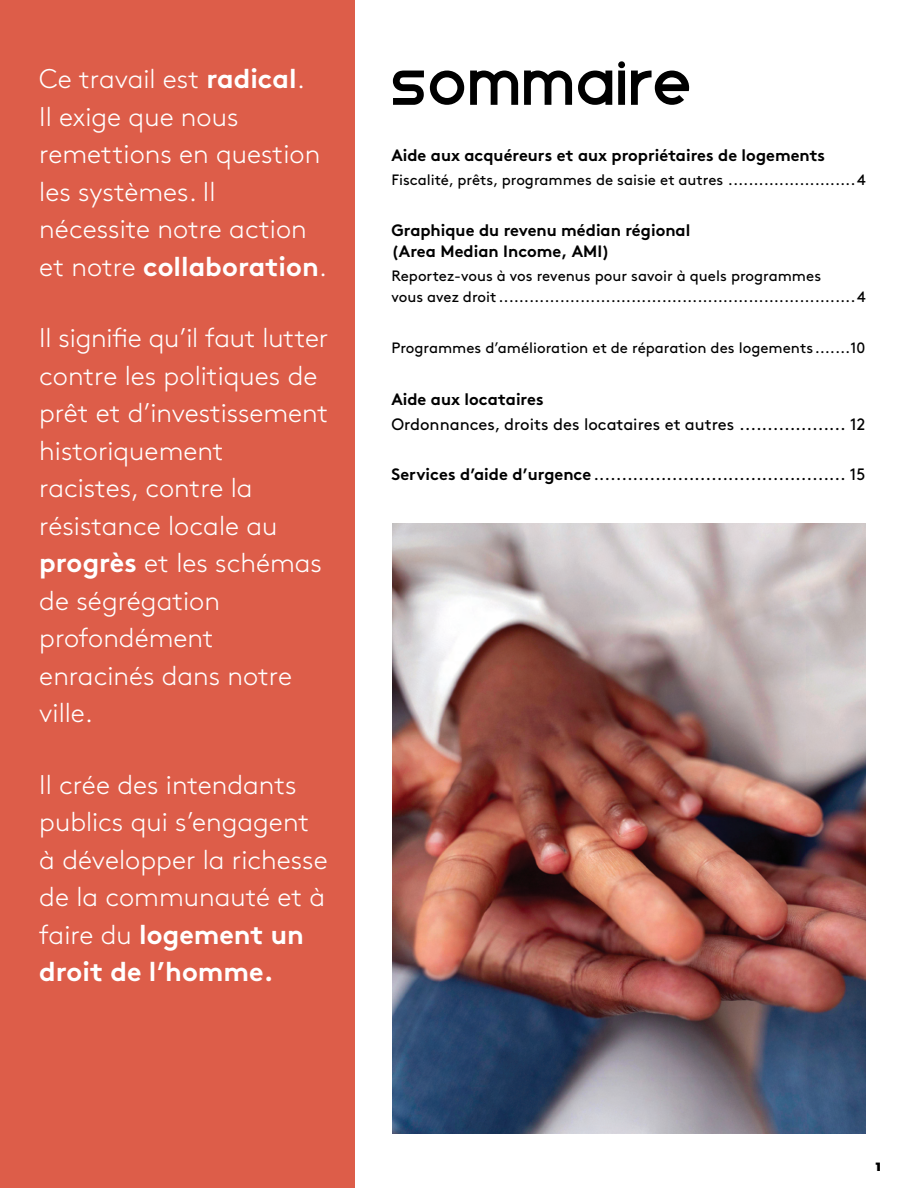
<style>
.page{position:relative;width:918px;height:1188px;background:#fff}
.page>*{position:absolute;margin:0;border:0;box-sizing:border-box;transform-origin:0 0}
.t1{font:60px "Star Avenue";letter-spacing:.05em;color:#000}
.t2{font:300 27px/37.5px "Brown";color:#fff}
.t3{font:16.5px "Brown";color:#000}
.t4{font:700 16.5px/21px "Brown";color:#000}
.t5{font:15px/21px "Brown";color:#000}
.t6{font:900 12px "Montserrat";color:#000}
.s1{font-weight:700}
</style>
<div class="page">
<div style="left:0;top:0;width:354px;height:1188px;background:#dd5d49"></div>
<img style="left:393px;top:524px;width:472px;height:610px">
<p class="t2" style="left:39px;top:58px;width:289px">Ce travail est <span class="s1">radical</span>.<br>Il exige que nous remettions en question les systèmes. Il nécessite notre action et notre <span class="s1">collaboration</span>.</p>
<p class="t2" style="left:39px;top:317px;width:291px">Il signifie qu’il faut lutter contre les politiques de prêt et d’investissement historiquement racistes, contre la résistance locale au <span class="s1">progrès</span> et les schémas de ségrégation profondément enracinés dans notre ville.</p>
<p class="t2" style="left:39px;top:764px;width:290px">Il crée des intendants publics qui s’engagent à développer la richesse de la communauté et à faire du <span class="s1">logement un droit de l’homme.</span></p>
<p class="t1" style="left:391px;top:46px;width:301px">sommaire</p>
<p class="t4" style="left:391px;top:143px;width:435px">Aide aux acquéreurs et aux propriétaires de logements</p>
<p class="t5" style="left:391px;top:168px;width:476px">Fiscalité, prêts, programmes de saisie et autres .........................4</p>
<p class="t4" style="left:391px;top:218px;width:301px">Graphique du revenu médian régional (Area Median Income, AMI)</p>
<p class="t5" style="left:391px;top:265px;width:476px">Reportez-vous à vos revenus pour savoir à quels programmes<br>vous avez droit ......................................................................4</p>
<p class="t5" style="left:391px;top:336px;width:476px">Programmes d’amélioration et de réparation des logements.......10</p>
<p class="t4" style="left:391px;top:387px;width:154px">Aide aux locataires</p>
<p class="t3" style="left:391px;top:412px;width:476px">Ordonnances, droits des locataires et autres ................... 12</p>
<p class="t3" style="left:391px;top:462px;width:476px"><span class="s1">Services d’aide d’urgence</span>............................................. 15</p>
<p class="t6" style="left:876px;top:1158px;width:7px">1</p>
</div>
